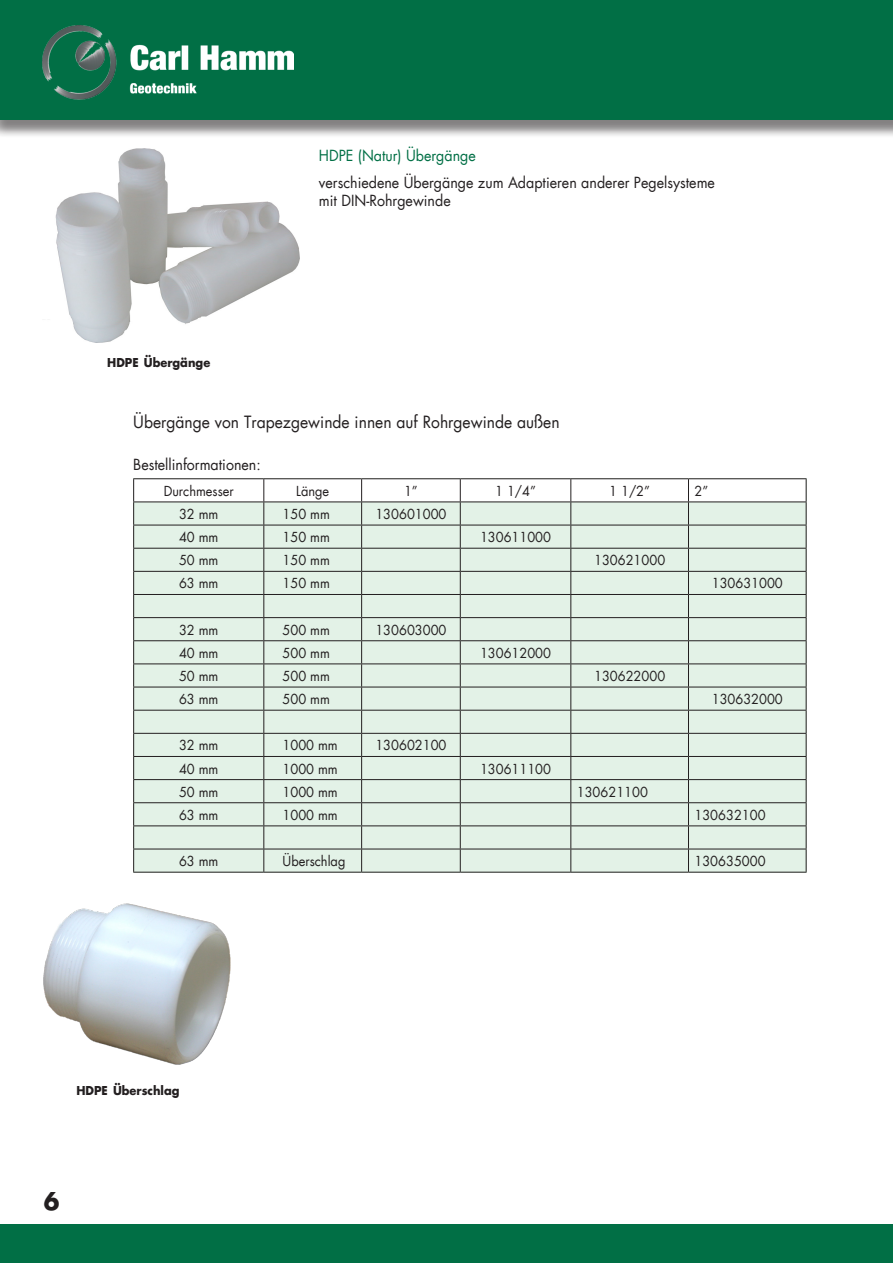
<style>
.page{position:relative;width:893px;height:1263px;background:#fff}
.page>*{position:absolute;margin:0;border:0;box-sizing:border-box;transform-origin:0 0}
.t1{font:700 24px "Futura";color:#231f20;scale:.95 1}
.allg__Text{font:16.5px "Futura";color:#231f20;scale:.95 1}
.allg__Text-2{font:15px "Futura";color:#231f20;scale:.95 1}
.allg__Text-3{font:15px "Futura";color:#016f45;scale:.95 1}
.allg__Text-4{font:13.5px "Futura";color:#231f20;scale:.95 1}
.Best_Nr{font:700 12px "Futura";color:#231f20;scale:.95 1}
</style>
<div class="page">
<div style="left:0;top:2px;width:893px;height:136px;background:#231f20;opacity:.34"></div>
<div style="left:0;top:0;width:893px;height:119px;background:#016f45"></div>
<div style="left:0;top:1225px;width:893px;height:38px;background:#016f45"></div>
<img style="left:43px;top:26px;width:250px;height:74px">
<img style="left:55px;top:148px;width:244px;height:195px">
<hr style="left:133px;top:478px;width:131px;height:1px;background:#231f20">
<hr style="left:264px;top:478px;width:98px;height:1px;background:#231f20">
<hr style="left:362px;top:478px;width:98px;height:1px;background:#231f20">
<hr style="left:460px;top:478px;width:111px;height:1px;background:#231f20">
<hr style="left:571px;top:478px;width:117px;height:1px;background:#231f20">
<hr style="left:688px;top:478px;width:118px;height:1px;background:#231f20">
<svg style="left:133px;top:479px;width:674px;height:393px;background:#dae7de"></svg>
<hr style="left:133px;top:872px;width:131px;height:1px;background:#231f20">
<hr style="left:264px;top:872px;width:98px;height:1px;background:#231f20">
<hr style="left:362px;top:872px;width:98px;height:1px;background:#231f20">
<hr style="left:460px;top:872px;width:111px;height:1px;background:#231f20">
<hr style="left:571px;top:872px;width:117px;height:1px;background:#231f20">
<hr style="left:688px;top:872px;width:118px;height:1px;background:#231f20">
<img style="left:44px;top:904px;width:186px;height:160px">
<p class="Best_Nr" style="left:107px;top:355px;width:110px">HDPE Übergänge</p>
<p class="allg__Text-3" style="left:319px;top:146px;width:167px">HDPE (Natur) Übergänge</p>
<p class="allg__Text-2" style="left:319px;top:173px;width:418px">verschiedene Übergänge zum Adaptieren anderer Pegelsysteme</p>
<p class="allg__Text-2" style="left:319px;top:191px;width:140px">mit DIN-Rohrgewinde</p>
<p class="allg__Text" style="left:133px;top:411px;width:450px">Übergänge von Trapezgewinde innen auf Rohrgewinde außen</p>
<p class="allg__Text-2" style="left:133px;top:455px;width:136px">Bestellinformationen:</p>
<p class="allg__Text-4" style="left:164px;top:482px;width:75px">Durchmesser</p>
<p class="allg__Text-4" style="left:296px;top:482px;width:36px">Länge</p>
<p class="allg__Text-4" style="left:404px;top:482px;width:16px">1”</p>
<p class="allg__Text-4" style="left:495px;top:482px;width:44px">1 1/4”</p>
<p class="allg__Text-4" style="left:609px;top:482px;width:44px">1 1/2”</p>
<p class="allg__Text-4" style="left:694px;top:482px;width:16px">2”</p>
<p class="allg__Text-4" style="left:179px;top:505px;width:43px">32 mm</p>
<p class="allg__Text-4" style="left:283px;top:505px;width:51px">150 mm</p>
<p class="allg__Text-4" style="left:375px;top:505px;width:76px">130601000</p>
<p class="allg__Text-4" style="left:179px;top:529px;width:43px">40 mm</p>
<p class="allg__Text-4" style="left:283px;top:529px;width:51px">150 mm</p>
<p class="allg__Text-4" style="left:480px;top:529px;width:76px">130611000</p>
<p class="allg__Text-4" style="left:179px;top:552px;width:43px">50 mm</p>
<p class="allg__Text-4" style="left:283px;top:552px;width:51px">150 mm</p>
<p class="allg__Text-4" style="left:594px;top:552px;width:76px">130621000</p>
<p class="allg__Text-4" style="left:179px;top:575px;width:43px">63 mm</p>
<p class="allg__Text-4" style="left:283px;top:575px;width:51px">150 mm</p>
<p class="allg__Text-4" style="left:712px;top:575px;width:76px">130631000</p>
<p class="allg__Text-4" style="left:179px;top:621px;width:43px">32 mm</p>
<p class="allg__Text-4" style="left:283px;top:621px;width:51px">500 mm</p>
<p class="allg__Text-4" style="left:375px;top:621px;width:76px">130603000</p>
<p class="allg__Text-4" style="left:179px;top:644px;width:43px">40 mm</p>
<p class="allg__Text-4" style="left:283px;top:644px;width:51px">500 mm</p>
<p class="allg__Text-4" style="left:480px;top:644px;width:76px">130612000</p>
<p class="allg__Text-4" style="left:179px;top:667px;width:43px">50 mm</p>
<p class="allg__Text-4" style="left:283px;top:667px;width:51px">500 mm</p>
<p class="allg__Text-4" style="left:594px;top:667px;width:76px">130622000</p>
<p class="allg__Text-4" style="left:179px;top:691px;width:43px">63 mm</p>
<p class="allg__Text-4" style="left:283px;top:691px;width:51px">500 mm</p>
<p class="allg__Text-4" style="left:712px;top:691px;width:76px">130632000</p>
<p class="allg__Text-4" style="left:179px;top:737px;width:43px">32 mm</p>
<p class="allg__Text-4" style="left:283px;top:737px;width:60px">1000 mm</p>
<p class="allg__Text-4" style="left:375px;top:737px;width:76px">130602100</p>
<p class="allg__Text-4" style="left:179px;top:760px;width:43px">40 mm</p>
<p class="allg__Text-4" style="left:283px;top:760px;width:60px">1000 mm</p>
<p class="allg__Text-4" style="left:480px;top:760px;width:76px">130611100</p>
<p class="allg__Text-4" style="left:179px;top:783px;width:43px">50 mm</p>
<p class="allg__Text-4" style="left:283px;top:783px;width:60px">1000 mm</p>
<p class="allg__Text-4" style="left:577px;top:783px;width:76px">130621100</p>
<p class="allg__Text-4" style="left:179px;top:806px;width:43px">63 mm</p>
<p class="allg__Text-4" style="left:283px;top:806px;width:60px">1000 mm</p>
<p class="allg__Text-4" style="left:694px;top:806px;width:76px">130632100</p>
<p class="allg__Text-4" style="left:179px;top:852px;width:43px">63 mm</p>
<p class="allg__Text-4" style="left:283px;top:852px;width:68px">Überschlag</p>
<p class="allg__Text-4" style="left:694px;top:852px;width:76px">130635000</p>
<p class="Best_Nr" style="left:76px;top:1082px;width:110px">HDPE Überschlag</p>
<h1 class="t1" style="left:44px;top:1184px;width:18px">6</h1>
</div>
